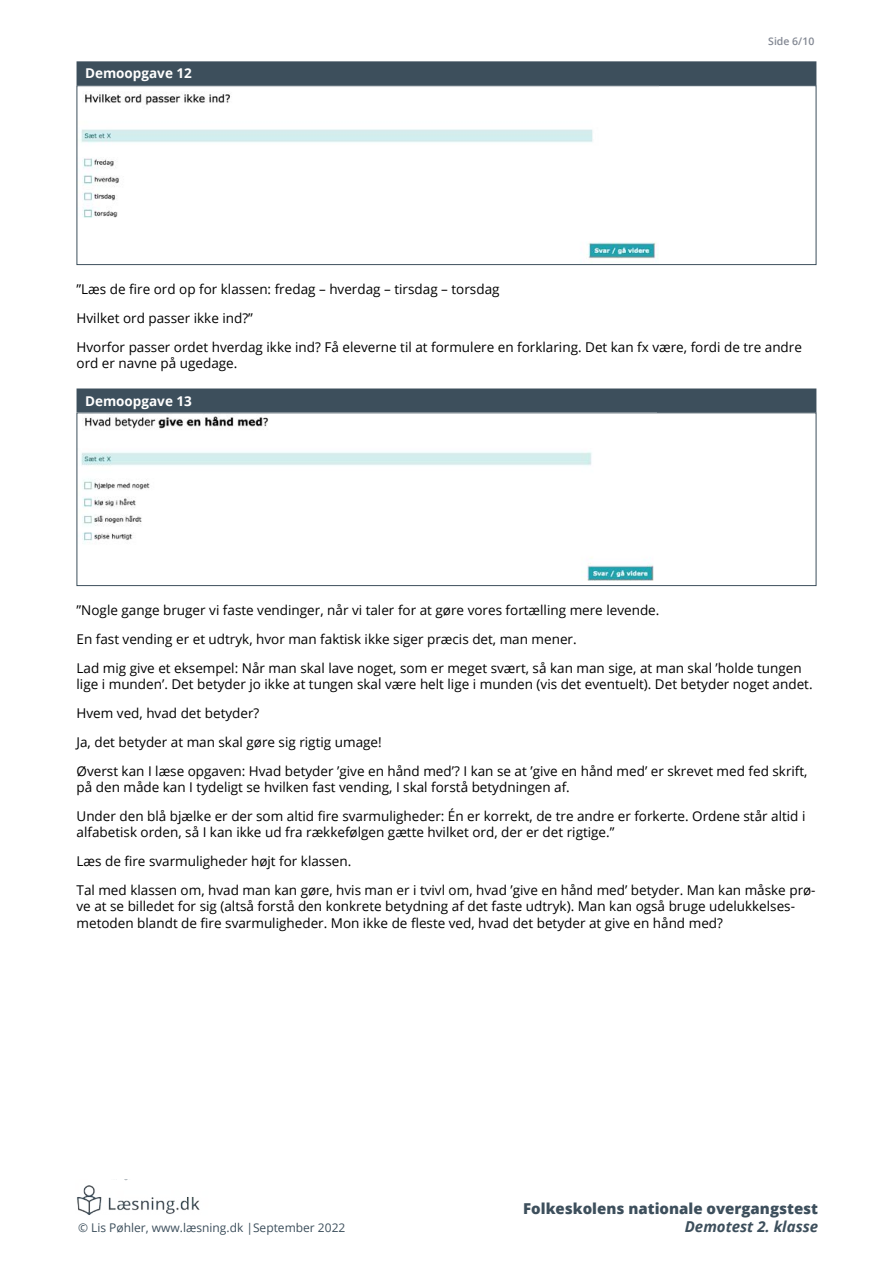
<style>
.page{position:relative;width:893px;height:1263px;background:#fff}
.page>*{position:absolute;margin:0;border:0;box-sizing:border-box;transform-origin:0 0}
.t1{font:800 15px "Open Sans";color:#3d4f5c}
.t2{font:italic 700 15px "Open Sans";color:#3d4f5c}
.brød{font:13.5px/16.2px "Open Sans";color:#000}
.underrubrik{font:700 13.5px "Open Sans";color:#fff}
.t3{font:12px "Open Sans";color:#3d4f5c}
.t4{font:600 10.5px "Open Sans";color:#838893}
</style>
<div class="page">
<img style="left:77px;top:1185px;width:123px;height:30px">
<div style="left:77px;top:61px;width:739px;height:24px;background:#3d4f5c"></div>
<div style="left:77px;top:388px;width:739px;height:24px;background:#3d4f5c"></div>
<img style="left:80px;top:93px;width:578px;height:166px">
<div style="left:77px;top:85px;width:739px;height:180px;border:1px solid #3d4f5c"></div>
<img style="left:81px;top:416px;width:573px;height:165px">
<div style="left:77px;top:412px;width:739px;height:174px;border:1px solid #3d4f5c"></div>
<p class="underrubrik" style="left:85px;top:64px;width:108px">Demoopgave 12</p>
<p class="t4" style="left:768px;top:34px;width:48px">Side 6/10</p>
<p class="brød" style="left:77px;top:281px;width:425px">”Læs de fire ord op for klassen: fredag – hverdag – tirsdag – torsdag</p>
<p class="brød" style="left:77px;top:310px;width:178px">Hvilket ord passer ikke ind?”</p>
<p class="brød" style="left:77px;top:338px;width:727px">Hvorfor passer ordet hverdag ikke ind? Få eleverne til at formulere en forklaring. Det kan fx være, fordi de tre andre ord er navne på ugedage.</p>
<p class="underrubrik" style="left:85px;top:391px;width:108px">Demoopgave 13</p>
<p class="brød" style="left:77px;top:602px;width:584px">”Nogle gange bruger vi faste vendinger, når vi taler for at gøre vores fortælling mere levende.</p>
<p class="brød" style="left:77px;top:630px;width:502px">En fast vending er et udtryk, hvor man faktisk ikke siger præcis det, man mener.</p>
<p class="brød" style="left:77px;top:659px;width:738px">Lad mig give et eksempel: Når man skal lave noget, som er meget svært, så kan man sige, at man skal ’holde tungen lige i munden’. Det betyder jo ikke at tungen skal være helt lige i munden (vis det eventuelt). Det betyder noget andet.</p>
<p class="brød" style="left:77px;top:705px;width:184px">Hvem ved, hvad det betyder?</p>
<p class="brød" style="left:77px;top:734px;width:307px">Ja, det betyder at man skal gøre sig rigtig umage!</p>
<p class="brød" style="left:77px;top:762px;width:732px">Øverst kan I læse opgaven: Hvad betyder ’give en hånd med’? I kan se at ’give en hånd med’ er skrevet med fed skrift, på den måde kan I tydeligt se hvilken fast vending, I skal forstå betydningen af.</p>
<p class="brød" style="left:77px;top:808px;width:730px">Under den blå bjælke er der som altid fire svarmuligheder: Én er korrekt, de tre andre er forkerte. Ordene står altid i alfabetisk orden, så I kan ikke ud fra rækkefølgen gætte hvilket ord, der er det rigtige.”</p>
<p class="brød" style="left:77px;top:853px;width:276px">Læs de fire svarmuligheder højt for klassen.</p>
<p class="brød" style="left:77px;top:882px;width:740px">Tal med klassen om, hvad man kan gøre, hvis man er i tvivl om, hvad ’give en hånd med’ betyder. Man kan måske prø&shy;ve at se billedet for sig (altså forstå den konkrete betydning af det faste udtryk). Man kan også bruge udelukkelses&shy;metoden blandt de fire svarmuligheder. Mon ikke de fleste ved, hvad det betyder at give en hånd med?</p>
<p class="t1" style="left:523px;top:1197px;width:296px">Folkeskolens nationale overgangstest</p>
<p class="t3" style="left:78px;top:1219px;width:269px">© Lis Pøhler, www.læsning.dk |September 2022</p>
<p class="t2" style="left:685px;top:1216px;width:135px">Demotest 2. klasse</p>
</div>
